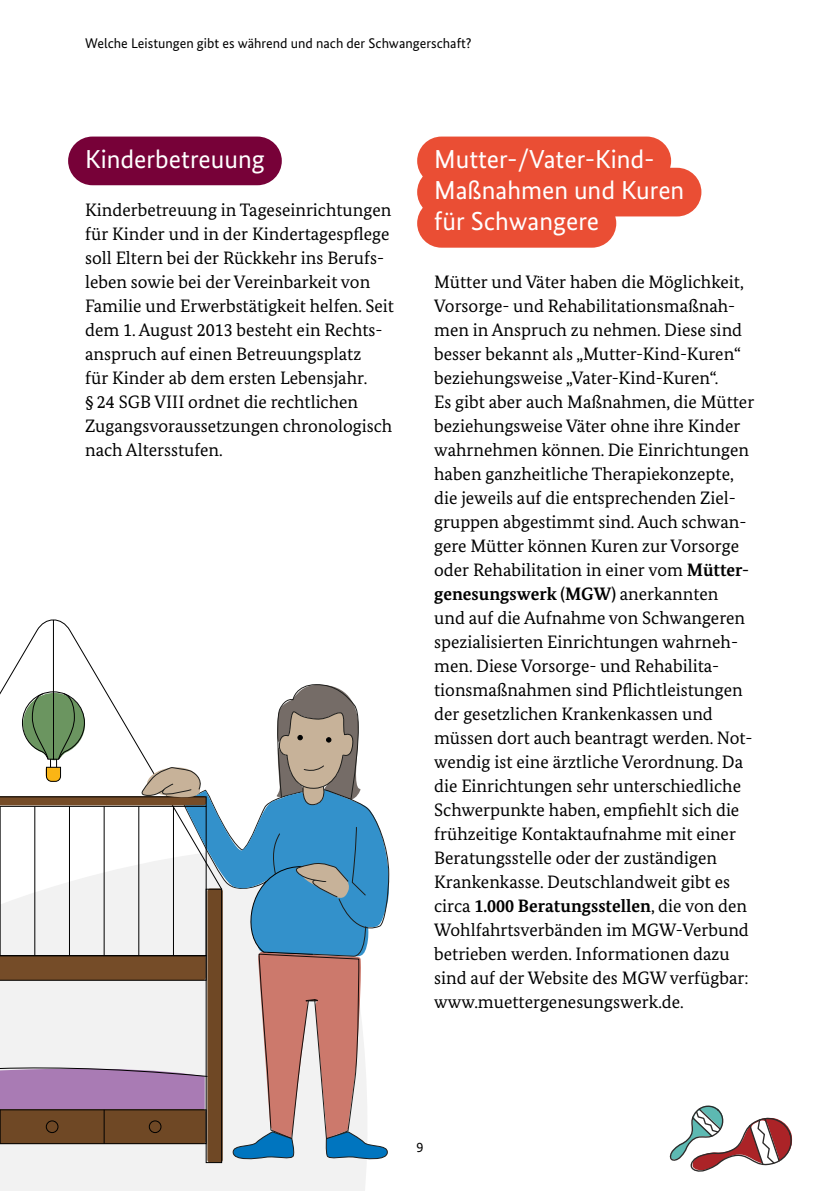
<style>
.page{position:relative;width:840px;height:1191px;background:#fff}
.page>*{position:absolute;margin:0;border:0;box-sizing:border-box;transform-origin:0 0}
.NCD_23_B-HL_H2-rot-Head_1-2Z{font:26px/31.2px "Bundes Sans";color:#fff}
.NCD_23_B-HL_H2-drot-Head_1Z{font:26px "Bundes Sans";color:#fff}
.P_Fließtext_Serif_9pt{font:18px/24px "Bundes Serif";color:#000}
.t1{font:14px "Bundes Sans";color:#000}
.s1{font-weight:700}
</style>
<div class="page">
<div style="left:0;top:1161px;width:366px;height:30px;background:#f2f2f2"></div>
<svg style="left:5px;top:619px;width:97px;height:64px"></svg>
<svg style="left:0;top:683px;width:390px;height:478px"></svg>
<div style="left:68px;top:137px;width:213px;height:48px;background:#770138;border-radius:24px"></div>
<div style="left:417px;top:137px;width:253px;height:48px;background:#ea4e34;border-radius:24px"></div>
<div style="left:417px;top:168px;width:284px;height:48px;background:#ea4e34;border-radius:24px"></div>
<div style="left:417px;top:199px;width:199px;height:49px;background:#ea4e34;border-radius:24px"></div>
<svg style="left:669px;top:1105px;width:124px;height:67px"></svg>
<p class="t1" style="left:85px;top:35px;width:388px">Welche Leistungen gibt es während und nach der Schwangerschaft?</p>
<h2 class="NCD_23_B-HL_H2-drot-Head_1Z" style="left:85px;top:143px;width:181px">Kinderbetreuung</h2>
<p class="P_Fließtext_Serif_9pt" style="left:85px;top:198px;width:310px">Kinderbetreuung in Tageseinrichtungen für Kinder und in der Kindertagespflege soll Eltern bei der Rückkehr ins Berufs&shy;leben sowie bei der Vereinbarkeit von Familie und Erwerbstätigkeit helfen. Seit dem 1. August 2013 besteht ein Rechts&shy;anspruch auf einen Betreuungsplatz<br>für Kinder ab dem ersten Lebensjahr.<br>§ 24 SGB VIII ordnet die rechtlichen Zugangsvoraussetzungen chronologisch nach Altersstufen.</p>
<h2 class="NCD_23_B-HL_H2-rot-Head_1-2Z" style="left:434px;top:143px;width:251px">Mutter-/Vater-Kind-<br>Maßnahmen und Kuren für Schwangere</h2>
<p class="P_Fließtext_Serif_9pt" style="left:434px;top:270px;width:321px">Mütter und Väter haben die Möglichkeit, Vorsorge- und Rehabilitationsmaßnah&shy;men in Anspruch zu nehmen. Diese sind besser bekannt als „Mutter-Kind-Kuren“ beziehungsweise „Vater-Kind-Kuren“.<br>Es gibt aber auch Maßnahmen, die Mütter beziehungsweise Väter ohne ihre Kinder wahrnehmen können. Die Einrichtungen haben ganzheitliche Therapiekonzepte, die jeweils auf die entsprechenden Ziel&shy;gruppen abgestimmt sind. Auch schwan&shy;gere Mütter können Kuren zur Vorsorge oder Rehabilitation in einer vom <span class="s1">Mütter&shy;genesungswerk (MGW)</span> anerkannten<br>und auf die Aufnahme von Schwangeren spezialisierten Einrichtungen wahrneh&shy;men. Diese Vorsorge- und Rehabilita&shy;tionsmaßnahmen sind Pflichtleistungen der gesetzlichen Krankenkassen und müssen dort auch beantragt werden. Not&shy;wendig ist eine ärztliche Verordnung. Da die Einrichtungen sehr unterschiedliche Schwerpunkte haben, empfiehlt sich die frühzeitige Kontaktaufnahme mit einer Beratungsstelle oder der zuständigen Krankenkasse. Deutschlandweit gibt es circa <span class="s1">1.000 Beratungsstellen</span>, die von den Wohlfahrtsverbänden im MGW-Verbund betrieben werden. Informationen dazu sind auf der Website des MGW verfügbar: www.muettergenesungswerk.de.</p>
<p class="t1" style="left:416px;top:1139px;width:8px">9</p>
</div>
